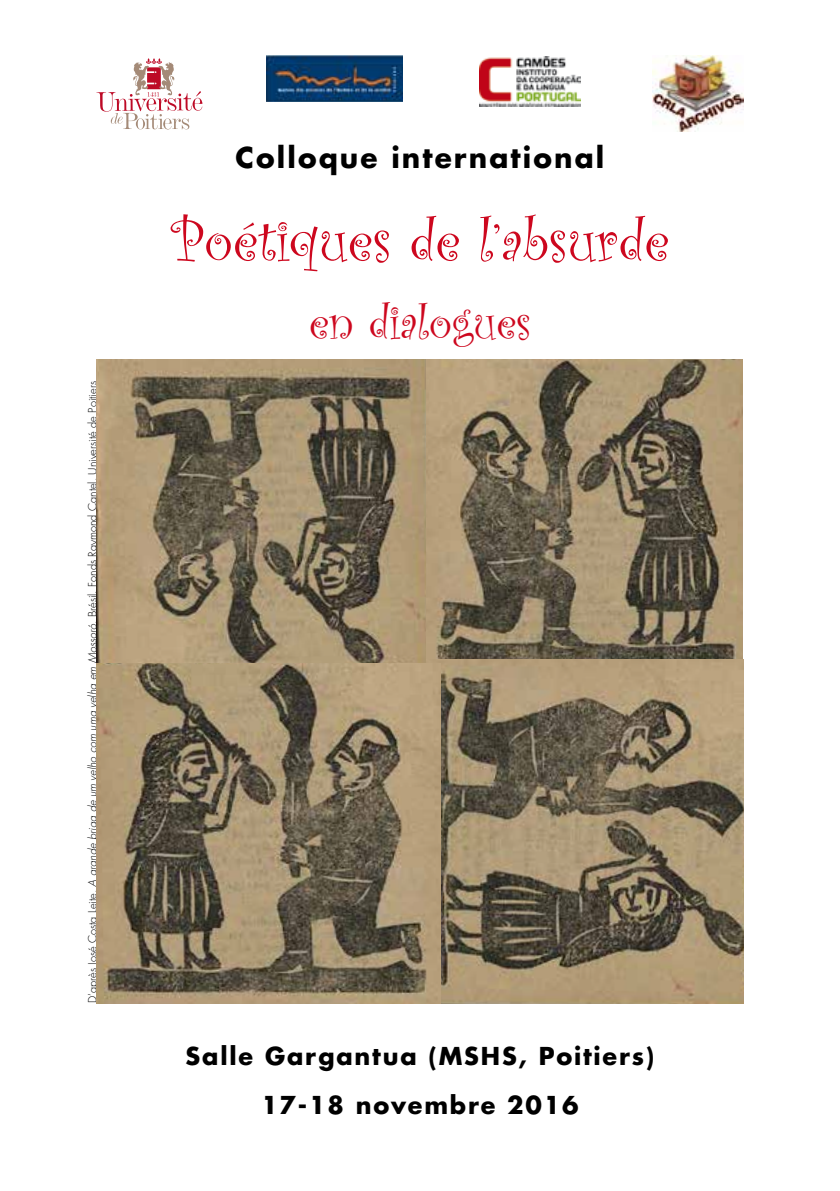
<style>
.page{position:relative;width:840px;height:1191px;background:#fff}
.page>*{position:absolute;margin:0;border:0;box-sizing:border-box;transform-origin:0 0}
.t1{font:60px "Curlz";color:#cd071e}
.t2{font:48px "Curlz";color:#cd071e}
.t3{font:700 28px "Futura";letter-spacing:.075em;color:#000}
.t4{font:700 24px/48.8px "Futura";letter-spacing:.075em;color:#000;text-align:center}
.t5{font:300 11px "Futura";color:#000}
.s1{font-style:italic}
</style>
<div class="page">
<img style="left:266px;top:55px;width:137px;height:47px">
<svg style="left:96px;top:58px;width:106px;height:71px"></svg>
<img style="left:652px;top:55px;width:91px;height:76px">
<img style="left:479px;top:56px;width:101px;height:51px">
<img style="left:425px;top:359px;width:317px;height:301px">
<img style="left:425px;top:660px;width:318px;height:343px">
<img style="left:96px;top:359px;width:329px;height:304px">
<img style="left:96px;top:663px;width:344px;height:340px">
<p class="t5" style="left:85px;top:1003px;width:623px;rotate:-90deg">D’après José Costa Leite, <span class="s1">A grande briga de um velho com uma velha em Mossoró</span>, Brésil. Fonds Raymond Cantel, Université de Poitiers</p>
<h3 class="t3" style="left:235px;top:138px;width:370px">Colloque international</h3>
<h1 class="t1" style="left:171px;top:198px;width:499px">Poétiques de l’absurde</h1>
<h2 class="t2" style="left:309px;top:288px;width:223px">en dialogues</h2>
<h3 class="t4" style="left:185px;top:1031px;width:470px">Salle Gargantua (MSHS, Poitiers)<br>17-18 novembre 2016</h3>
</div>
